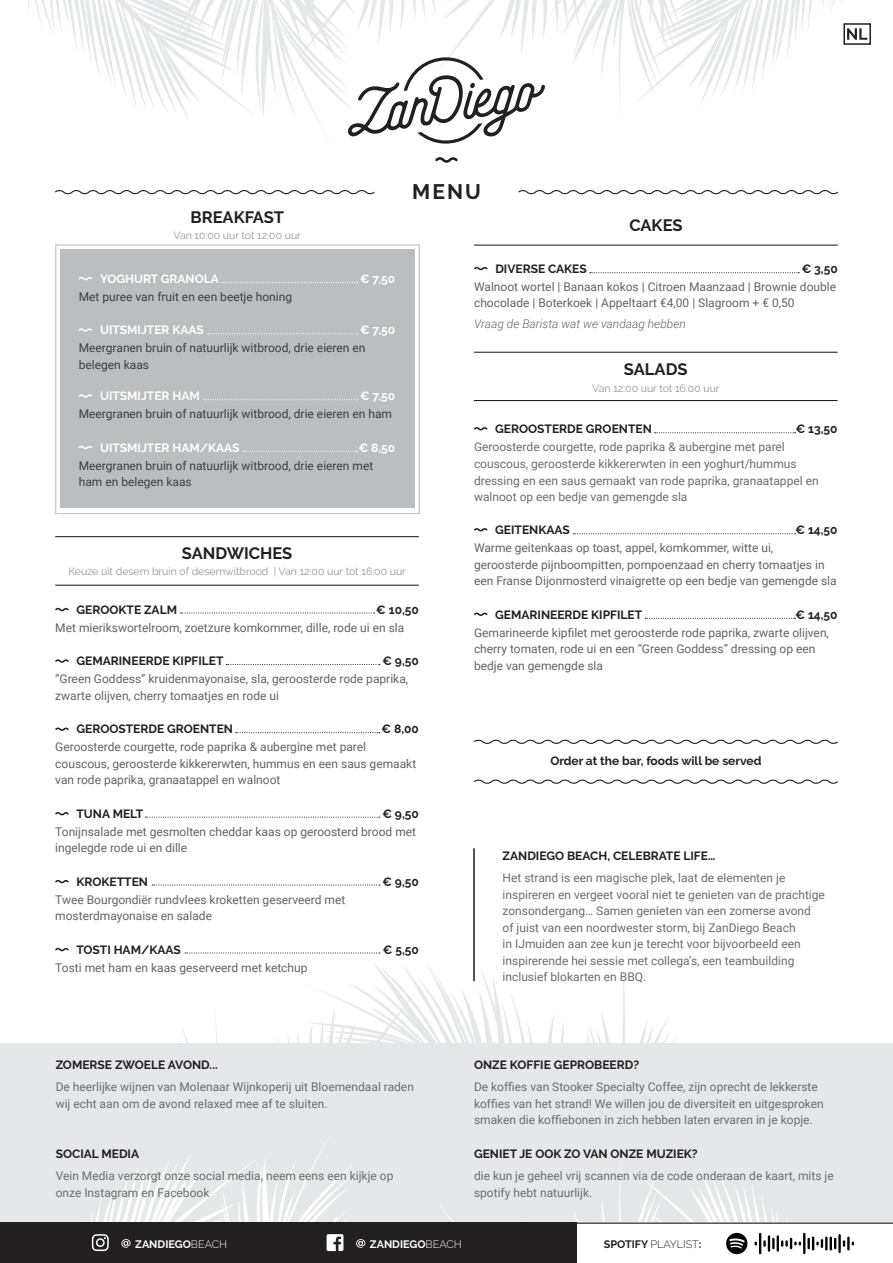
<style>
.page{position:relative;width:893px;height:1263px;background:#fff}
.page>*{position:absolute;margin:0;border:0;box-sizing:border-box;transform-origin:0 0}
.t1{font:700 21px "Raleway";color:#231f20}
.t2{font:700 16.5px "Raleway";color:#231f20}
.t3{font:12px/16.5px "Roboto";color:#6c6d70}
.t4{font:12px/16.5px "Roboto";color:#636366}
.t5{font:700 12px "Raleway";color:#231f20}
.t6{font:12px/16.5px "Roboto";color:#3e3e3f}
.t7{font:700 12px "Raleway";color:#fff}
.t8{font:italic 300 12px "Roboto";color:#636366}
.t9{font:700 10.8px "Raleway";color:#fff}
.t10{font:700 10.8px "Raleway";color:#231f20}
.t11{font:10.5px "Raleway";color:#939598}
.s1{font-weight:300}
</style>
<div class="page">
<div style="left:0;top:1044px;width:893px;height:219px;background:#e6e7e9"></div>
<svg style="left:0;top:964px;width:677px;height:80px"></svg>
<svg style="left:435px;top:157px;width:23px;height:6px"></svg>
<svg style="left:55px;top:190px;width:320px;height:5px"></svg>
<svg style="left:518px;top:190px;width:320px;height:5px"></svg>
<svg style="left:28px;top:0;width:840px;height:144px"></svg>
<hr style="left:474px;top:400px;width:364px;height:1px;background:#231f20">
<hr style="left:474px;top:352px;width:364px;height:1px;background:#231f20">
<svg style="left:474px;top:427px;width:13px;height:3px"></svg>
<svg style="left:474px;top:528px;width:13px;height:3px"></svg>
<svg style="left:474px;top:612px;width:13px;height:4px"></svg>
<svg style="left:655px;top:432px;width:141px;height:1px"></svg>
<svg style="left:573px;top:533px;width:223px;height:1px"></svg>
<svg style="left:645px;top:618px;width:151px;height:1px"></svg>
<div style="left:843px;top:23px;width:28px;height:22px;border:2px solid #231f20"></div>
<div style="left:0;top:1222px;width:576px;height:41px;background:#231f20"></div>
<svg style="left:91px;top:1144px;width:802px;height:119px"></svg>
<hr style="left:576px;top:1222px;width:317px;height:2px;background:#040503">
<div style="left:55px;top:244px;width:365px;height:270px;border:1px solid #bcbdc0"></div>
<div style="left:60px;top:249px;width:355px;height:259px;background:#bcbdc0"></div>
<svg style="left:79px;top:277px;width:13px;height:3px"></svg>
<svg style="left:79px;top:328px;width:13px;height:4px"></svg>
<svg style="left:79px;top:394px;width:13px;height:4px"></svg>
<svg style="left:79px;top:446px;width:13px;height:3px"></svg>
<svg style="left:222px;top:282px;width:136px;height:1px"></svg>
<svg style="left:208px;top:333px;width:150px;height:1px"></svg>
<svg style="left:204px;top:399px;width:154px;height:1px"></svg>
<svg style="left:243px;top:451px;width:115px;height:1px"></svg>
<hr style="left:474px;top:245px;width:364px;height:1px;background:#231f20">
<svg style="left:474px;top:267px;width:14px;height:3px"></svg>
<svg style="left:590px;top:272px;width:209px;height:1px"></svg>
<hr style="left:55px;top:585px;width:364px;height:1px;background:#231f20">
<svg style="left:55px;top:608px;width:14px;height:3px"></svg>
<svg style="left:55px;top:812px;width:14px;height:3px"></svg>
<svg style="left:55px;top:880px;width:14px;height:3px"></svg>
<svg style="left:55px;top:948px;width:14px;height:3px"></svg>
<svg style="left:55px;top:659px;width:14px;height:4px"></svg>
<svg style="left:55px;top:727px;width:14px;height:4px"></svg>
<svg style="left:181px;top:612px;width:194px;height:1px"></svg>
<svg style="left:145px;top:817px;width:235px;height:1px"></svg>
<svg style="left:152px;top:884px;width:228px;height:1px"></svg>
<svg style="left:185px;top:952px;width:195px;height:1px"></svg>
<svg style="left:226px;top:664px;width:154px;height:1px"></svg>
<svg style="left:236px;top:732px;width:144px;height:1px"></svg>
<hr style="left:55px;top:536px;width:364px;height:1px;background:#231f20">
<svg style="left:473px;top:739px;width:365px;height:5px"></svg>
<svg style="left:473px;top:779px;width:365px;height:5px"></svg>
<hr style="left:473px;top:848px;width:2px;height:133px;background:#231f20">
<h2 class="t2" style="left:190px;top:208px;width:95px">BREAKFAST</h2>
<p class="t11" style="left:173px;top:229px;width:129px">Van 10:00 uur tot 12:00 uur</p>
<h1 class="t1" style="left:412px;top:180px;width:70px">MENU</h1>
<h2 class="t2" style="left:629px;top:216px;width:55px">CAKES</h2>
<p class="t7" style="left:100px;top:272px;width:120px">YOGHURT GRANOLA</p>
<p class="t7" style="left:360px;top:272px;width:37px">€ 7,50</p>
<p class="t6" style="left:79px;top:288px;width:215px">Met puree van fruit en een beetje honing</p>
<p class="t6" style="left:79px;top:339px;width:288px">Meergranen bruin of natuurlijk witbrood, drie eieren en belegen kaas</p>
<p class="t6" style="left:79px;top:405px;width:315px">Meergranen bruin of natuurlijk witbrood, drie eieren en ham</p>
<p class="t6" style="left:79px;top:457px;width:296px">Meergranen bruin of natuurlijk witbrood, drie eieren met ham en belegen kaas</p>
<p class="t7" style="left:100px;top:323px;width:105px">UITSMIJTER KAAS</p>
<p class="t7" style="left:360px;top:323px;width:37px">€ 7,50</p>
<p class="t7" style="left:100px;top:389px;width:101px">UITSMIJTER HAM</p>
<p class="t7" style="left:360px;top:389px;width:37px">€ 7,50</p>
<p class="t7" style="left:100px;top:441px;width:141px">UITSMIJTER HAM/KAAS</p>
<p class="t7" style="left:359px;top:441px;width:38px">€ 8,50</p>
<h2 class="t2" style="left:182px;top:544px;width:112px">SANDWICHES</h2>
<p class="t11" style="left:68px;top:565px;width:339px">Keuze uit desem bruin of desemwitbrood | Van 12:00 uur tot 16:00 uur</p>
<p class="t5" style="left:77px;top:602px;width:102px">GEROOKTE ZALM</p>
<p class="t5" style="left:376px;top:602px;width:44px">€ 10,50</p>
<p class="t4" style="left:55px;top:619px;width:351px">Met mierikswortelroom, zoetzure komkommer, dille, rode ui en sla</p>
<p class="t5" style="left:77px;top:654px;width:148px">GEMARINEERDE KIPFILET</p>
<p class="t5" style="left:382px;top:654px;width:38px">€ 9,50</p>
<p class="t4" style="left:55px;top:670px;width:354px">“Green Goddess” kruidenmayonaise, sla, geroosterde rode paprika, zwarte olijven, cherry tomaatjes en rode ui</p>
<p class="t5" style="left:77px;top:722px;width:158px">GEROOSTERDE GROENTEN</p>
<p class="t5" style="left:382px;top:722px;width:39px">€ 8,00</p>
<p class="t4" style="left:55px;top:738px;width:363px">Geroosterde courgette, rode paprika &amp; aubergine met parel couscous, geroosterde kikkererwten, hummus en een saus gemaakt van rode paprika, granaatappel en walnoot</p>
<p class="t5" style="left:77px;top:807px;width:68px">TUNA MELT</p>
<p class="t5" style="left:382px;top:806px;width:38px">€ 9,50</p>
<p class="t4" style="left:55px;top:823px;width:362px">Tonijnsalade met gesmolten cheddar kaas op geroosterd brood met ingelegde rode ui en dille</p>
<p class="t4" style="left:55px;top:891px;width:292px">Twee Bourgondiër rundvlees kroketten geserveerd met mosterdmayonaise en salade</p>
<p class="t4" style="left:55px;top:959px;width:254px">Tosti met ham en kaas geserveerd met ketchup</p>
<p class="t5" style="left:77px;top:874px;width:73px">KROKETTEN</p>
<p class="t5" style="left:382px;top:874px;width:38px">€ 9,50</p>
<p class="t5" style="left:383px;top:942px;width:37px">€ 5,50</p>
<p class="t5" style="left:77px;top:942px;width:106px">TOSTI HAM/KAAS</p>
<p class="t5" style="left:56px;top:1058px;width:164px">ZOMERSE ZWOELE AVOND...</p>
<p class="t3" style="left:56px;top:1078px;width:360px">De heerlijke wijnen van Molenaar Wijnkoperij uit Bloemendaal raden wij echt aan om de avond relaxed mee af te sluiten.</p>
<p class="t5" style="left:56px;top:1146px;width:85px">SOCIAL MEDIA</p>
<p class="t3" style="left:56px;top:1167px;width:339px">Vein Media verzorgt onze social media, neem eens een kijkje op onze Instagram en Facebook</p>
<p class="t5" style="left:495px;top:262px;width:93px">DIVERSE CAKES</p>
<p class="t5" style="left:802px;top:262px;width:37px">€ 3,50</p>
<p class="t4" style="left:474px;top:278px;width:364px">Walnoot wortel | Banaan kokos | Citroen Maanzaad | Brownie double chocolade | Boterkoek | Appeltaart €4,00 | Slagroom + € 0,50</p>
<p class="t8" style="left:474px;top:315px;width:213px">Vraag de Barista wat we vandaag hebben</p>
<h2 class="t2" style="left:624px;top:360px;width:65px">SALADS</h2>
<p class="t11" style="left:592px;top:382px;width:129px">Van 12:00 uur tot 16:00 uur</p>
<p class="t5" style="left:495px;top:422px;width:158px">GEROOSTERDE GROENTEN</p>
<p class="t5" style="left:796px;top:422px;width:43px">€ 13,50</p>
<p class="t3" style="left:474px;top:438px;width:346px">Geroosterde courgette, rode paprika &amp; aubergine met parel couscous, geroosterde kikkererwten in een yoghurt/hummus dressing en een saus gemaakt van rode paprika, granaatappel en walnoot op een bedje van gemengde sla</p>
<p class="t4" style="left:474px;top:539px;width:364px">Warme geitenkaas op toast, appel, komkommer, witte ui, geroosterde pijnboompitten, pompoenzaad en cherry tomaatjes in een Franse Dijonmosterd vinaigrette op een bedje van gemengde sla</p>
<p class="t4" style="left:474px;top:624px;width:356px">Gemarineerde kipfilet met geroosterde rode paprika, zwarte olijven, cherry tomaten, rode ui en een “Green Goddess” dressing op een bedje van gemengde sla</p>
<p class="t5" style="left:495px;top:523px;width:76px">GEITENKAAS</p>
<p class="t5" style="left:795px;top:523px;width:44px">€ 14,50</p>
<p class="t5" style="left:495px;top:608px;width:148px">GEMARINEERDE KIPFILET</p>
<p class="t5" style="left:795px;top:608px;width:44px">€ 14,50</p>
<p class="t5" style="left:550px;top:754px;width:213px">Order at the bar, foods will be served</p>
<p class="t5" style="left:503px;top:848px;width:214px">ZANDIEGO BEACH, CELEBRATE LIFE…</p>
<p class="t3" style="left:503px;top:869px;width:324px">Het strand is een magische plek, laat de elementen je inspireren en vergeet vooral niet te genieten van de prachtige zonsondergang… Samen genieten van een zomerse avond of juist van een noordwester storm, bij ZanDiego Beach<br>in IJmuiden aan zee kun je terecht voor bijvoorbeeld een inspirerende hei sessie met collega’s, een teambuilding inclusief blokarten en BBQ.</p>
<p class="t5" style="left:474px;top:1058px;width:167px">ONZE KOFFIE GEPROBEERD?</p>
<p class="t3" style="left:474px;top:1078px;width:351px">De koffies van Stooker Specialty Coffee, zijn oprecht de lekkerste koffies van het strand! We willen jou de diversiteit en uitgesproken smaken die koffiebonen in zich hebben laten ervaren in je kopje.</p>
<p class="t5" style="left:474px;top:1146px;width:225px">GENIET JE OOK ZO VAN ONZE MUZIEK?</p>
<p class="t3" style="left:474px;top:1167px;width:361px">die kun je geheel vrij scannen via de code onderaan de kaart, mits je spotify hebt natuurlijk.</p>
<p class="t9" style="left:135px;top:1238px;width:93px">ZANDIEGO<span class="s1">BEACH</span></p>
<p class="t9" style="left:370px;top:1238px;width:93px">ZANDIEGO<span class="s1">BEACH</span></p>
<p class="t10" style="left:604px;top:1238px;width:99px">SPOTIFY <span class="s1">PLAYLIST</span>:</p>
</div>
